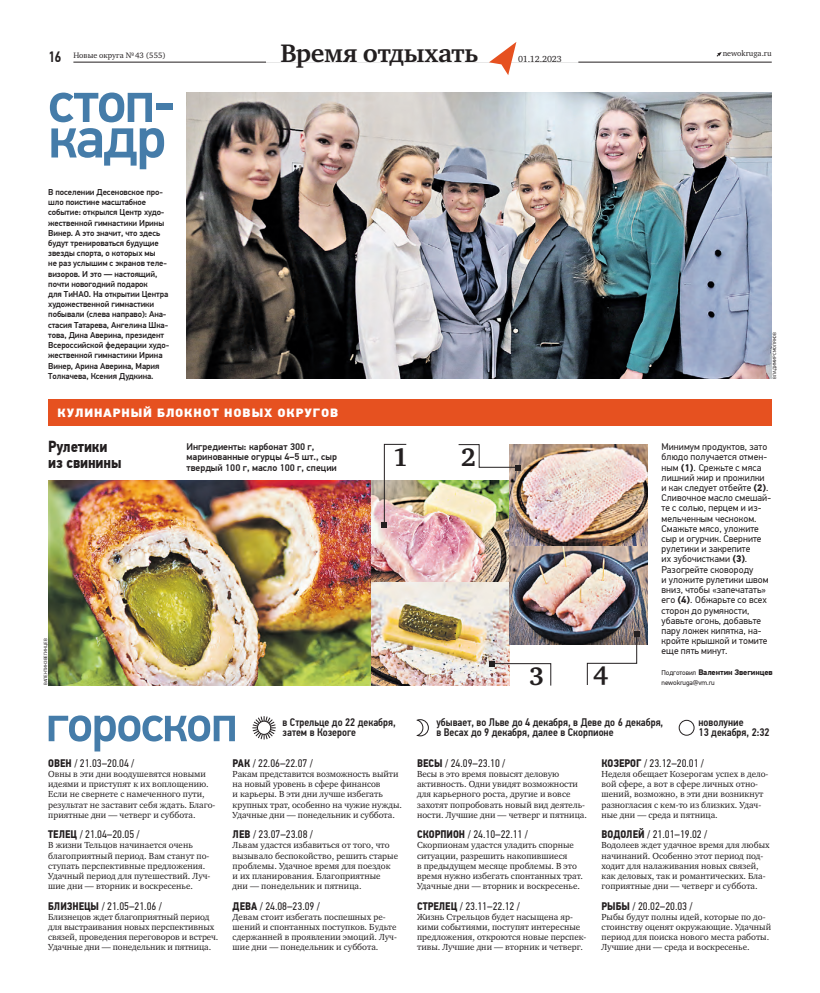
<style>
.page{position:relative;width:820px;height:993px;background:#fff}
.page>*{position:absolute;margin:0;border:0;box-sizing:border-box;transform-origin:0 0}
.t1{font:500 58.8px "PF Din Text Pro";letter-spacing:-.035em;color:#457ca9}
.t2{font:500 51.4px "PF Din Text Pro";letter-spacing:-.035em;color:#457ca9}
.t3{font:700 26px "Charter ITC";letter-spacing:-.01em;color:#231f20}
.t4{font:700 16px/16px "PF Din Text Cond Pro";letter-spacing:-.01em;color:#231f20}
.t5{font:500 15px "PF Din Text Cond Pro";color:#231f20}
.t6{font:900 12px "PF Din Text Pro";letter-spacing:.07em;color:#fff}
.t7{font:11px "PF Din Text Cond Pro";color:#231f20}
.t8{font:500 11px/10.2px "PF Din Text Cond Pro";color:#231f20}
.t9{font:9.6px/10.2px "PF Din Text Pro";letter-spacing:.005em;color:#231f20}
.t10{font:500 9.6px/10.2px "PF Din Text Pro";color:#231f20}
.t11{font:9px/10.2px "Charter ITC";color:#231f20}
.t12{font:500 8.5px/10.2px "PF Din Text Pro";letter-spacing:-.01em;color:#231f20}
.t13{font:8px "Charter ITC";color:#231f20}
.t14{font:700 8px "PF Din Text Pro";letter-spacing:-.015em;color:#231f20}
.t15{font:7px "PF Din Text Pro";letter-spacing:-.015em;color:#231f20}
.t16{font:4.5px "PF Din Text Pro";color:#231f20}
.s1{font-weight:700}
.s2{font-weight:400;font-size:7px}
</style>
<div class="page">
<svg style="left:716px;top:52px;width:5px;height:5px"></svg>
<hr style="left:73px;top:62px;width:698px;height:1px;background:#231f20">
<div style="left:266px;top:43px;width:312px;height:20px;background:#fff"></div>
<svg style="left:489px;top:42px;width:27px;height:33px"></svg>
<svg style="left:416px;top:719px;width:12px;height:17px"></svg>
<svg style="left:252px;top:716px;width:24px;height:23px"></svg>
<div style="left:678px;top:719px;width:16px;height:16px;border:1px solid #231f20;border-radius:50%"></div>
<img style="left:186px;top:93px;width:585px;height:285px">
<img style="left:48px;top:480px;width:461px;height:204px">
<img style="left:509px;top:444px;width:138px;height:200px">
<svg style="left:381px;top:443px;width:25px;height:85px"></svg>
<svg style="left:489px;top:660px;width:62px;height:25px"></svg>
<svg style="left:586px;top:631px;width:53px;height:54px"></svg>
<svg style="left:458px;top:444px;width:63px;height:26px"></svg>
<div style="left:48px;top:399px;width:723px;height:26px;background:#e65120"></div>
<h3 class="t5" style="left:48px;top:51px;width:15px">16</h3>
<h3 class="t3" style="left:280px;top:37px;width:199px">Время отдыхать</h3>
<p class="t13" style="left:722px;top:48px;width:51px">newokruga.ru</p>
<p class="t13" style="left:73px;top:50px;width:94px">Новые округа № 43 (555)</p>
<p class="t11" style="left:518px;top:54px;width:45px">01.12.2023</p>
<h1 class="t1" style="left:48px;top:78px;width:128px">стоп-</h1>
<h1 class="t1" style="left:48px;top:113px;width:120px">кадр</h1>
<p class="t12" style="left:48px;top:188px;width:122px">В поселении Десеновское про&shy;шло поистине масштабное событие: открылся Центр худо&shy;жественной гимнастики Ирины<br>Винер. А это значит, что здесь будут тренироваться будущие звезды спорта, о которых мы<br>не раз услышим с экранов теле&shy;визоров. И это — настоящий, почти новогодний подарок<br>для ТиНАО. На открытии Центра художественной гимнастики побывали (слева направо): Ана&shy;стасия Татарева, Ангелина Шка&shy;това, Дина Аверина, президент<br>Всероссийской федерации худо&shy;жественной гимнастики Ирина<br>Винер, Арина Аверина, Мария<br>Толкачева, Ксения Дудкина.</p>
<h3 class="t6" style="left:58px;top:407px;width:282px">КУЛИНАРНЫЙ БЛОКНОТ НОВЫХ ОКРУГОВ</h3>
<p class="t16" style="left:772px;top:378px;width:48px;rotate:-90deg">ВЛАДИМИР СМОЛЯКОВ</p>
<h3 class="t4" style="left:48px;top:439px;width:75px">Рулетики из свинины</h3>
<p class="t10" style="left:186px;top:442px;width:152px">Ингредиенты: карбонат 300 г, маринованные огурцы 4–5 шт., сыр твердый 100 г, масло 100 г, специи</p>
<p class="t9" style="left:661px;top:442px;width:111px">Минимум продуктов, зато блюдо получается отмен&shy;ным <span class="s1">(1)</span>. Срежьте с мяса лишний жир и прожилки и как следует отбейте <span class="s1">(2)</span>.<br>Сливочное масло смешай&shy;те с солью, перцем и из&shy;мельченным чесноком.<br>Смажьте мясо, уложите сыр и огурчик. Сверните рулетики и закрепите<br>их зубочистками <span class="s1">(3)</span>.<br>Разогрейте сковороду<br>и уложите рулетики швом вниз, чтобы «запечатать» его <span class="s1">(4)</span>. Обжарьте со всех сторон до румяности, убавьте огонь, добавьте пару ложек кипятка, на&shy;кройте крышкой и томите еще пять минут.</p>
<p class="t14" style="left:661px;top:668px;width:112px"><span class="s2">Подготовил</span> Валентин Звегинцев</p>
<p class="t15" style="left:661px;top:679px;width:55px">newokruga@vm.ru</p>
<h3 class="t3" style="left:393px;top:441px;width:17px">1</h3>
<h3 class="t3" style="left:460px;top:441px;width:17px">2</h3>
<p class="t16" style="left:44px;top:684px;width:48px;rotate:-90deg">ВАЛЕНТИНЗВЕГИНЦЕВ</p>
<h3 class="t3" style="left:593px;top:659px;width:17px">4</h3>
<h3 class="t3" style="left:529px;top:659px;width:17px">3</h3>
<h2 class="t2" style="left:46px;top:702px;width:194px">гороскоп</h2>
<p class="t7" style="left:48px;top:758px;width:88px"><span class="s1">ОВЕН</span> / 21.03–20.04 /</p>
<p class="t11" style="left:48px;top:768px;width:169px">Овны в эти дни воодушевятся новыми идеями и приступят к их воплощению.<br>Если не свернете с намеченного пути, результат не заставит себя ждать. Благо&shy;приятные дни — четверг и суббота.</p>
<p class="t7" style="left:232px;top:829px;width:82px"><span class="s1">ЛЕВ</span> / 23.07–23.08 /</p>
<p class="t11" style="left:232px;top:839px;width:167px">Львам удастся избавиться от того, что вызывало беспокойство, решить старые проблемы. Удачное время для поездок и их планирования. Благоприятные дни — понедельник и пятница.</p>
<p class="t8" style="left:282px;top:717px;width:115px">в Стрельце до 22 декабря, затем в Козероге</p>
<p class="t8" style="left:436px;top:717px;width:228px">убывает, во Льве до 4 декабря, в Деве до 6 декабря, в Весах до 9 декабря, далее в Скорпионе</p>
<p class="t8" style="left:698px;top:717px;width:73px">новолуние<br>13 декабря, 2:32</p>
<p class="t7" style="left:232px;top:758px;width:82px"><span class="s1">РАК</span> / 22.06–22.07 /</p>
<p class="t11" style="left:232px;top:768px;width:171px">Ракам представится возможность выйти на новый уровень в сфере финансов<br>и карьеры. В эти дни лучше избегать крупных трат, особенно на чужие нужды.<br>Удачные дни — понедельник и суббота.</p>
<p class="t7" style="left:417px;top:758px;width:90px"><span class="s1">ВЕСЫ</span> / 24.09–23.10 /</p>
<p class="t11" style="left:417px;top:768px;width:171px">Весы в это время повысят деловую активность. Одни увидят возможности для карьерного роста, другие и вовсе захотят попробовать новый вид деятель&shy;ности. Лучшие дни — четверг и пятница.</p>
<p class="t7" style="left:601px;top:758px;width:104px"><span class="s1">КОЗЕРОГ</span> / 23.12–20.01 /</p>
<p class="t11" style="left:601px;top:768px;width:168px">Неделя обещает Козерогам успех в дело&shy;вой сфере, а вот в сфере личных отно&shy;шений, возможно, в эти дни возникнут разногласия с кем-то из близких. Удач&shy;ные дни — среда и пятница.</p>
<p class="t7" style="left:601px;top:829px;width:107px"><span class="s1">ВОДОЛЕЙ</span> / 21.01–19.02 /</p>
<p class="t11" style="left:601px;top:839px;width:170px">Водолеев ждет удачное время для любых начинаний. Особенно этот период под&shy;ходит для налаживания новых связей, как деловых, так и романтических. Бла&shy;гоприятные дни — четверг и суббота.</p>
<p class="t7" style="left:48px;top:829px;width:93px"><span class="s1">ТЕЛЕЦ</span> / 21.04–20.05 /</p>
<p class="t11" style="left:48px;top:839px;width:164px">В жизни Тельцов начинается очень благоприятный период. Вам станут по&shy;ступать перспективные предложения.<br>Удачный период для путешествий. Луч&shy;шие дни — вторник и воскресенье.</p>
<p class="t7" style="left:417px;top:829px;width:112px"><span class="s1">СКОРПИОН</span> / 24.10–22.11 /</p>
<p class="t11" style="left:417px;top:839px;width:167px">Скорпионам удастся уладить спорные ситуации, разрешить накопившиеся<br>в предыдущем месяце проблемы. В это время нужно избегать спонтанных трат.<br>Удачные дни — вторник и воскресенье.</p>
<p class="t7" style="left:48px;top:901px;width:115px"><span class="s1">БЛИЗНЕЦЫ</span> / 21.05–21.06 /</p>
<p class="t11" style="left:48px;top:911px;width:172px">Близнецов ждет благоприятный период для выстраивания новых перспективных связей, проведения переговоров и встреч.<br>Удачные дни — понедельник и пятница.</p>
<p class="t7" style="left:232px;top:901px;width:89px"><span class="s1">ДЕВА</span> / 24.08–23.09 /</p>
<p class="t11" style="left:232px;top:911px;width:166px">Девам стоит избегать поспешных ре&shy;шений и спонтанных поступков. Будьте сдержанней в проявлении эмоций. Луч&shy;шие дни — понедельник и суббота.</p>
<p class="t7" style="left:417px;top:901px;width:104px"><span class="s1">СТРЕЛЕЦ</span> / 23.11–22.12 /</p>
<p class="t11" style="left:417px;top:911px;width:171px">Жизнь Стрельцов будет насыщена яр&shy;кими событиями, поступят интересные предложения, откроются новые перспек&shy;тивы. Лучшие дни — вторник и четверг.</p>
<p class="t7" style="left:601px;top:901px;width:93px"><span class="s1">РЫБЫ</span> / 20.02–20.03 /</p>
<p class="t11" style="left:601px;top:911px;width:171px">Рыбы будут полны идей, которые по до&shy;стоинству оценят окружающие. Удачный период для поиска нового места работы.<br>Лучшие дни — среда и воскресенье.</p>
</div>
